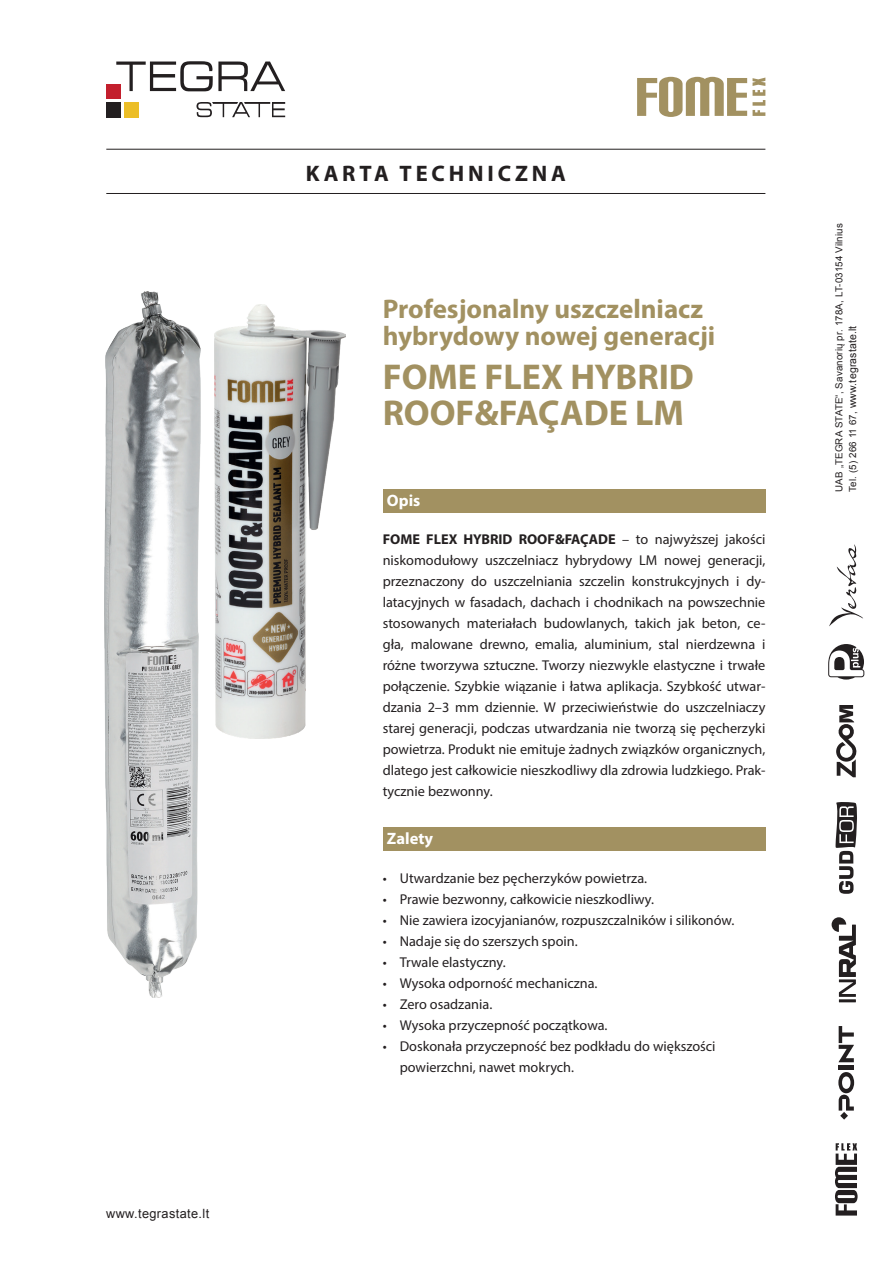
<style>
.page{position:relative;width:893px;height:1263px;background:#fff}
.page>*{position:absolute;margin:0;border:0;box-sizing:border-box;transform-origin:0 0}
.t1{font:700 36px/36px "Myriad Pro";color:#a29161}
.t2{font:700 27px/27px "Myriad Pro";color:#a29161}
.t3{font:700 22.5px "Myriad Pro";letter-spacing:.17em;color:#231f20}
.t4{font:700 16.5px "Myriad Pro";color:#fff}
.t5{font:14.25px/21px "Myriad Pro";color:#231f20;text-align:justify}
.t6{font:12.75px "Arial";letter-spacing:.03em;color:#231f20}
.t7{font:10.5px "Arial";letter-spacing:.015em;color:#231f20}
.t8{font:9.75px "Arial";letter-spacing:.015em;color:#231f20}
.s1{font-weight:700}
.s2{font-size:9.75px}
</style>
<div class="page">
<hr style="left:106px;top:193px;width:659px;height:1px;background:#231f20">
<hr style="left:106px;top:149px;width:659px;height:1px;background:#231f20">
<svg style="left:835px;top:1143px;width:23px;height:72px"></svg>
<hr style="left:839px;top:1066px;width:15px;height:4px;background:#231f20">
<svg style="left:839px;top:1026px;width:15px;height:36px"></svg>
<svg style="left:838px;top:1072px;width:16px;height:38px"></svg>
<svg style="left:840px;top:1112px;width:8px;height:7px"></svg>
<svg style="left:828px;top:644px;width:36px;height:35px"></svg>
<svg style="left:836px;top:705px;width:21px;height:72px"></svg>
<svg style="left:829px;top:544px;width:34px;height:82px"></svg>
<hr style="left:839px;top:999px;width:17px;height:3px;background:#231f20">
<svg style="left:832px;top:917px;width:24px;height:80px"></svg>
<svg style="left:835px;top:802px;width:22px;height:92px"></svg>
<div style="left:107px;top:84px;width:14px;height:15px;background:#c31f2d"></div>
<div style="left:124px;top:102px;width:14px;height:15px;background:#ecbe27"></div>
<div style="left:107px;top:102px;width:14px;height:15px;background:#231f20"></div>
<svg style="left:116px;top:61px;width:169px;height:30px"></svg>
<svg style="left:196px;top:102px;width:89px;height:15px"></svg>
<div style="left:383px;top:489px;width:382px;height:23px;background:#a29161"></div>
<div style="left:383px;top:828px;width:382px;height:23px;background:#a29161"></div>
<svg style="left:637px;top:77px;width:128px;height:40px"></svg>
<img style="left:105px;top:291px;width:95px;height:706px">
<img style="left:215px;top:304px;width:131px;height:434px">
<p class="t6" style="left:106px;top:1205px;width:105px">www.tegrastate.lt</p>
<h3 class="t3" style="left:306px;top:158px;width:262px">KARTA TECHNICZNA</h3>
<h2 class="t2" style="left:383px;top:294px;width:334px">Profesjonalny uszczelniacz hybrydowy nowej generacji</h2>
<h1 class="t1" style="left:383px;top:358px;width:313px">FOME FLEX HYBRID<br>ROOF&amp;FAÇADE LM</h1>
<p class="t4" style="left:387px;top:489px;width:35px">Opis</p>
<p class="t5" style="left:383px;top:529px;width:384px"><span class="s1">FOME FLEX HYBRID ROOF&amp;FAÇADE</span> – to najwyższej jakości niskomodułowy uszczelniacz hybrydowy LM nowej generacji, przeznaczony do uszczelniania szczelin konstrukcyjnych i dy&shy;latacyjnych w fasadach, dachach i chodnikach na powszechnie stosowanych materiałach budowlanych, takich jak beton, ce&shy;gła, malowane drewno, emalia, aluminium, stal nierdzewna i różne tworzywa sztuczne. Tworzy niezwykle elastyczne i trwałe połączenie. Szybkie wiązanie i łatwa aplikacja. Szybkość utwar&shy;dzania 2–3 mm dziennie. W przeciwieństwie do uszczelniaczy starej generacji, podczas utwardzania nie tworzą się pęcherzyki powietrza. Produkt nie emituje żadnych związków organicznych, dlatego jest całkowicie nieszkodliwy dla zdrowia ludzkiego. Prak&shy;tycznie bezwonny.</p>
<p class="t4" style="left:387px;top:828px;width:48px">Zalety</p>
<p class="t5" style="left:383px;top:867px;width:266px">• Utwardzanie bez pęcherzyków powietrza.</p>
<p class="t5" style="left:383px;top:888px;width:273px">• Prawie bezwonny, całkowicie nieszkodliwy.</p>
<p class="t5" style="left:383px;top:909px;width:353px">• Nie zawiera izocyjanianów, rozpuszczalników i silikonów.</p>
<p class="t5" style="left:383px;top:930px;width:196px">• Nadaje się do szerszych spoin.</p>
<p class="t5" style="left:383px;top:951px;width:125px">• Trwale elastyczny.</p>
<p class="t5" style="left:383px;top:972px;width:216px">• Wysoka odporność mechaniczna.</p>
<p class="t5" style="left:383px;top:993px;width:111px">• Zero osadzania.</p>
<p class="t5" style="left:383px;top:1014px;width:226px">• Wysoka przyczepność początkowa.</p>
<p class="t5" style="left:400px;top:1035px;width:317px;text-indent:-17px">• Doskonała przyczepność bez podkładu do większości powierzchni, nawet mokrych.</p>
<p class="t8" style="left:833px;top:492px;width:270px;rotate:-90deg">UAB „TEGRA STATE“, Savanorių pr. 178A, LT-03154 Vilnius</p>
<p class="t7" style="left:845px;top:492px;width:167px;rotate:-90deg"><span class="s2">Tel. (5) 266 11 67,</span> www.tegrastate.lt</p>
</div>
